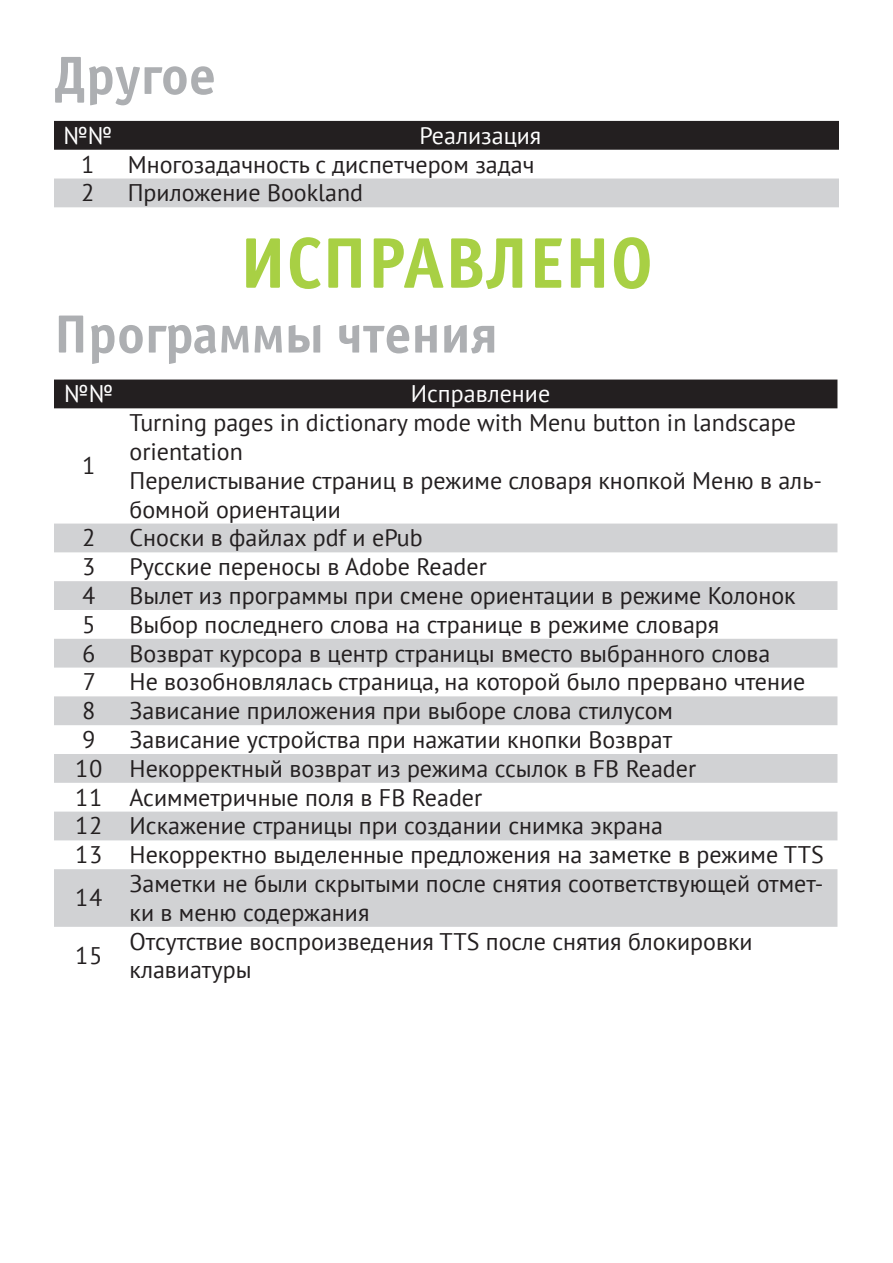
<style>
.page{position:relative;width:893px;height:1263px;background:#fff}
.page>*{position:absolute;margin:0;border:0;box-sizing:border-box;transform-origin:0 0}
.RN_Head_2{font:72px "Officina Sans Bold C";color:#a8d044}
.RN_Head_2-2{font:54px "Officina Sans Bold C";color:#adafb2}
.Right_Column{font:24px/28.8px "PT Sans";color:#231f20}
.Header_Row{font:24px "PT Sans";color:#fff}
.Left_Column{font:24px "PT Sans";color:#231f20}
</style>
<div class="page">
<div style="left:54px;top:121px;width:785px;height:29px;background:#231f20"></div>
<div style="left:54px;top:179px;width:785px;height:28px;background:#d1d2d4"></div>
<div style="left:54px;top:380px;width:783px;height:28px;background:#231f20"></div>
<svg style="left:54px;top:524px;width:783px;height:403px;fill:#d1d2d4"></svg>
<p class="RN_Head_2-2" style="left:54px;top:45px;width:163px">Другое</p>
<p class="Header_Row" style="left:63px;top:120px;width:51px">№№</p>
<p class="Header_Row" style="left:419px;top:120px;width:123px">Реализация</p>
<p class="Left_Column" style="left:81px;top:149px;width:16px">1</p>
<p class="Right_Column" style="left:128px;top:149px;width:408px">Многозадачность с диспетчером задач</p>
<p class="Left_Column" style="left:81px;top:177px;width:16px">2</p>
<p class="Right_Column" style="left:128px;top:178px;width:237px">Приложение Bookland</p>
<p class="RN_Head_2" style="left:240px;top:223px;width:415px">ИСПРАВЛЕНО</p>
<p class="RN_Head_2-2" style="left:54px;top:304px;width:445px">Программы чтения</p>
<p class="Header_Row" style="left:64px;top:378px;width:51px">№№</p>
<p class="Header_Row" style="left:411px;top:378px;width:141px">Исправление</p>
<p class="Left_Column" style="left:82px;top:450px;width:16px">1</p>
<p class="Right_Column" style="left:130px;top:408px;width:668px">Turning pages in dictionary mode with Menu button in landscape orientation</p>
<p class="Right_Column" style="left:130px;top:465px;width:694px">Перелистывание страниц в режиме словаря кнопкой Меню в аль&shy;бомной ориентации</p>
<p class="Left_Column" style="left:82px;top:522px;width:16px">2</p>
<p class="Right_Column" style="left:130px;top:523px;width:295px">Сноски в файлах pdf и ePub</p>
<p class="Left_Column" style="left:82px;top:551px;width:16px">3</p>
<p class="Right_Column" style="left:130px;top:552px;width:359px">Русские переносы в Adobe Reader</p>
<p class="Left_Column" style="left:82px;top:580px;width:16px">4</p>
<p class="Right_Column" style="left:130px;top:581px;width:668px">Вылет из программы при смене ориентации в режиме Колонок</p>
<p class="Left_Column" style="left:82px;top:609px;width:16px">5</p>
<p class="Right_Column" style="left:130px;top:609px;width:591px">Выбор последнего слова на странице в режиме словаря</p>
<p class="Left_Column" style="left:82px;top:638px;width:16px">6</p>
<p class="Right_Column" style="left:130px;top:638px;width:642px">Возврат курсора в центр страницы вместо выбранного слова</p>
<p class="Left_Column" style="left:82px;top:666px;width:16px">7</p>
<p class="Right_Column" style="left:130px;top:667px;width:677px">Не возобновлялась страница, на которой было прервано чтение</p>
<p class="Left_Column" style="left:82px;top:695px;width:16px">8</p>
<p class="Right_Column" style="left:130px;top:696px;width:545px">Зависание приложения при выборе слова стилусом</p>
<p class="Left_Column" style="left:82px;top:724px;width:16px">9</p>
<p class="Right_Column" style="left:130px;top:725px;width:544px">Зависание устройства при нажатии кнопки Возврат</p>
<p class="Left_Column" style="left:75px;top:753px;width:30px">10</p>
<p class="Right_Column" style="left:130px;top:753px;width:568px">Некорректный возврат из режима ссылок в FB Reader</p>
<p class="Left_Column" style="left:75px;top:782px;width:30px">11</p>
<p class="Right_Column" style="left:130px;top:782px;width:354px">Асимметричные поля в FB Reader</p>
<p class="Left_Column" style="left:75px;top:810px;width:30px">12</p>
<p class="Right_Column" style="left:130px;top:811px;width:535px">Искажение страницы при создании снимка экрана</p>
<p class="Left_Column" style="left:75px;top:839px;width:30px">13</p>
<p class="Right_Column" style="left:130px;top:840px;width:696px">Некорректно выделенные предложения на заметке в режиме TTS</p>
<p class="Left_Column" style="left:75px;top:882px;width:30px">14</p>
<p class="Right_Column" style="left:130px;top:869px;width:695px">Заметки не были скрытыми после снятия соответствующей отмет&shy;ки в меню содержания</p>
<p class="Left_Column" style="left:75px;top:940px;width:30px">15</p>
<p class="Right_Column" style="left:130px;top:926px;width:625px">Отсутствие воспроизведения TTS после снятия блокировки клавиатуры</p>
</div>
